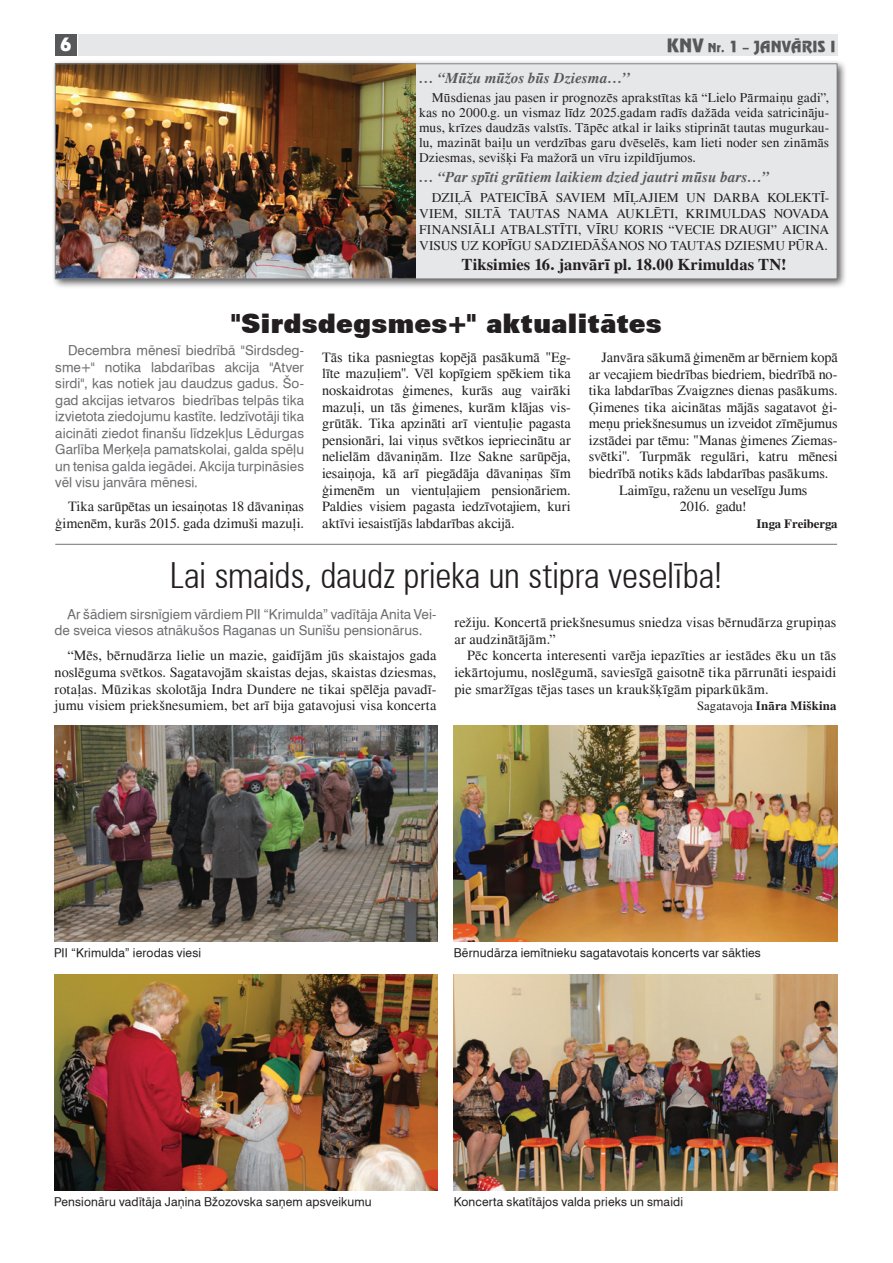
<style>
.page{position:relative;width:893px;height:1263px;background:#fff}
.page>*{position:absolute;margin:0;border:0;box-sizing:border-box;transform-origin:0 0}
.t1{font:300 condensed 36px "Zurich TL";letter-spacing:-.005em;color:#231f20}
.t2{font:900 27px "Zurich TL";letter-spacing:-.005em;color:#231f20}
.t3{font:18px "Revue TL";color:#fff}
.t4{font:700 16.5px "Times";letter-spacing:.01em;color:#231f20}
.t5{font:italic 700 15px "Times";letter-spacing:.01em;color:#57585a}
.t6{font:15px "Revue TL";letter-spacing:.005em;color:#57585a}
.t7{font:14.25px/16.6px "Times";color:#231f20;text-align:justify}
.t8{font:14.25px "Times";letter-spacing:-.025em;color:#231f20}
.t9{font:13.5px/15px "Times";letter-spacing:.005em;color:#231f20;text-align:justify}
.t10{font:13.5px/16.5px "Swiss 721 TL";letter-spacing:.005em;color:#6c6d70;text-align:justify}
.t11{font:700 12.75px "Times";letter-spacing:.01em;color:#231f20}
.t12{font:12px "Swiss 721 TL";letter-spacing:.01em;color:#231f20}
.s1{font-size:18px}
.s2{font-size:12px}
.s3{font-weight:400}
</style>
<div class="page">
<div style="left:79px;top:34px;width:759px;height:22px;background:#e6e7e9"></div>
<div style="left:55px;top:34px;width:22px;height:21px;background:#57585a"></div>
<div style="left:51px;top:59px;width:802px;height:236px;background:#231f20;opacity:.75"></div>
<div style="left:55px;top:64px;width:782px;height:215px;background:#e6e7e9"></div>
<img style="left:57px;top:66px;width:358px;height:211px">
<div style="left:55px;top:64px;width:782px;height:215px;border:1px solid #808285"></div>
<img style="left:54px;top:725px;width:384px;height:216px">
<img style="left:54px;top:974px;width:384px;height:216px">
<img style="left:454px;top:974px;width:384px;height:216px">
<img style="left:454px;top:725px;width:384px;height:216px">
<hr style="left:55px;top:544px;width:782px;height:1px;background:#808285">
<div style="left:47px;top:1188px;width:357px;height:39px;background:#fff"></div>
<div style="left:447px;top:1189px;width:341px;height:39px;background:#fff"></div>
<svg style="left:54px;top:940px;width:335px;height:39px"></svg>
<svg style="left:54px;top:947px;width:147px;height:11px"></svg>
<svg style="left:453px;top:940px;width:340px;height:39px"></svg>
<svg style="left:454px;top:947px;width:307px;height:13px"></svg>
<p class="t3" style="left:60px;top:34px;width:14px">6</p>
<p class="t6" style="left:667px;top:37px;width:170px"><span class="s1">KNV</span> <span class="s2">Nr.</span> 1 <span class="s2">–</span> JANVĀRIS I</p>
<p class="t5" style="left:419px;top:69px;width:213px">… “Mūžu mūžos būs Dziesma…’’</p>
<p class="t9" style="left:419px;top:91px;width:411px;text-indent:13px">Mūsdienas jau pasen ir prognozēs aprakstītas kā “Lielo Pārmaiņu gadi”, kas no 2000.g. un vismaz līdz 2025.gadam radīs dažāda veida satricināju&shy;mus, krīzes daudzās valstīs. Tāpēc atkal ir laiks stiprināt tautas mugurkau&shy;lu, mazināt baiļu un verdzības garu dvēselēs, kam lieti noder sen zināmās Dziesmas, sevišķi Fa mažorā un vīru izpildījumos.</p>
<p class="t5" style="left:419px;top:169px;width:351px">… “Par spīti grūtiem laikiem dzied jautri mūsu bars…”</p>
<p class="t9" style="left:419px;top:190px;width:412px;line-height:15.8px;text-indent:13px">DZIĻĀ PATEICĪBĀ SAVIEM MĪĻAJIEM UN DARBA KOLEKTĪ-VIEM, SILTĀ TAUTAS NAMA AUKLĒTI, KRIMULDAS NOVADA FINANSIĀLI ATBALSTĪTI, VĪRU KORIS “VECIE DRAUGI” AICINA VISUS UZ KOPĪGU SADZIEDĀŠANOS NO TAUTAS DZIESMU PŪRA.</p>
<p class="t4" style="left:462px;top:254px;width:327px">Tiksimies 16. janvārī pl. 18.00 Krimuldas TN!</p>
<h2 class="t2" style="left:231px;top:307px;width:433px">"Sirdsdegsmes+" aktualitātes</h2>
<p class="t10" style="left:55px;top:342px;width:250px;text-indent:13px">Decembra mēnesī biedrībā "Sirdsdeg&shy;sme+" notika labdarības akcija "Atver sirdi", kas notiek jau daudzus gadus. Šo&shy;gad akcijas ietvaros biedrības telpās tika izvietota ziedojumu kastīte. Iedzīvotāji tika aicināti ziedot finanšu līdzekļus Lēdurgas Garlība Merķeļa pamatskolai, galda spēļu un tenisa galda iegādei. Akcija turpināsies vēl visu janvāra mēnesi.</p>
<p class="t7" style="left:55px;top:498px;width:250px;text-align:right">Tika sarūpētas un iesaiņotas 18 dāvaniņas ģimenēm, kurās 2015. gada dzimuši mazuļi.</p>
<p class="t7" style="left:322px;top:349px;width:250px">Tās tika pasniegtas kopējā pasākumā "Eg&shy;līte mazuļiem". Vēl kopīgiem spēkiem tika noskaidrotas ģimenes, kurās aug vairāki mazuļi, un tās ģimenes, kurām klājas vis&shy;grūtāk. Tika apzināti arī vientuļie pagasta pensionāri, lai viņus svētkos iepriecinātu ar nelielām dāvaniņām. Ilze Sakne sarūpēja, iesaiņoja, kā arī piegādāja dāvaniņas šīm ģimenēm un vientuļajiem pensionāriem.<br>Paldies visiem pagasta iedzīvotajiem, kuri aktīvi iesaistījās labdarības akcijā.</p>
<p class="t7" style="left:602px;top:349px;width:238px">Janvāra sākumā ģimenēm ar bērniem kopā</p>
<p class="t7" style="left:589px;top:366px;width:250px">ar vecajiem biedrības biedriem, biedrībā no-</p>
<p class="t7" style="left:589px;top:382px;width:250px">tika labdarības Zvaigznes dienas pasākums.</p>
<p class="t7" style="left:589px;top:399px;width:250px">Ģimenes tika aicinātas mājās sagatavot ģi-</p>
<p class="t7" style="left:589px;top:415px;width:250px">meņu priekšnesumus un izveidot zīmējumus</p>
<p class="t7" style="left:589px;top:432px;width:250px">izstādei par tēmu: "Manas ģimenes Ziemas-</p>
<p class="t7" style="left:589px;top:448px;width:250px">svētki". Turpmāk regulāri, katru mēnesi</p>
<p class="t7" style="left:589px;top:465px;width:241px">biedrībā notiks kāds labdarības pasākums.</p>
<p class="t7" style="left:619px;top:482px;width:190px">Laimīgu, raženu un veselīgu Jums</p>
<p class="t8" style="left:680px;top:498px;width:68px">2016. gadu!</p>
<p class="t11" style="left:756px;top:516px;width:83px">Inga Freiberga</p>
<h1 class="t1" style="left:170px;top:554px;width:555px">Lai smaids, daudz prieka un stipra veselība!</h1>
<p class="t10" style="left:55px;top:605px;width:383px;text-indent:13px">Ar šādiem sirsnīgiem vārdiem PII “Krimulda” vadītāja Anita Vei&shy;de sveica viesos atnākušos Raganas un Sunīšu pensionārus.</p>
<p class="t7" style="left:55px;top:647px;width:383px;text-indent:13px">“Mēs, bērnudārza lielie un mazie, gaidījām jūs skaistajos gada noslēguma svētkos. Sagatavojām skaistas dejas, skaistas dziesmas, rotaļas. Mūzikas skolotāja Indra Dundere ne tikai spēlēja pavadī&shy;jumu visiem priekšnesumiem, bet arī bija gatavojusi visa koncerta</p>
<p class="t7" style="left:454px;top:614px;width:383px">režiju. Koncertā priekšnesumus sniedza visas bērnudārza grupiņas ar audzinātājām.”</p>
<p class="t7" style="left:454px;top:647px;width:383px;text-indent:13px">Pēc koncerta interesenti varēja iepazīties ar iestādes ēku un tās iekārtojumu, noslēgumā, saviesīgā gaisotnē tika pārrunāti iespaidi pie smaržīgas tējas tases un kraukšķīgām piparkūkām.</p>
<p class="t11" style="left:697px;top:698px;width:141px"><span class="s3">Sagatavoja</span> Ināra Miškina</p>
<p class="t12" style="left:54px;top:945px;width:149px">PII “Krimulda” ierodas viesi</p>
<p class="t12" style="left:454px;top:945px;width:309px">Bērnudārza iemītnieku sagatavotais koncerts var sākties</p>
<p class="t12" style="left:54px;top:1193px;width:319px">Pensionāru vadītāja Jaņina Bžozovska saņem apsveikumu</p>
<p class="t12" style="left:454px;top:1193px;width:231px">Koncerta skatītājos valda prieks un smaidi</p>
</div>
